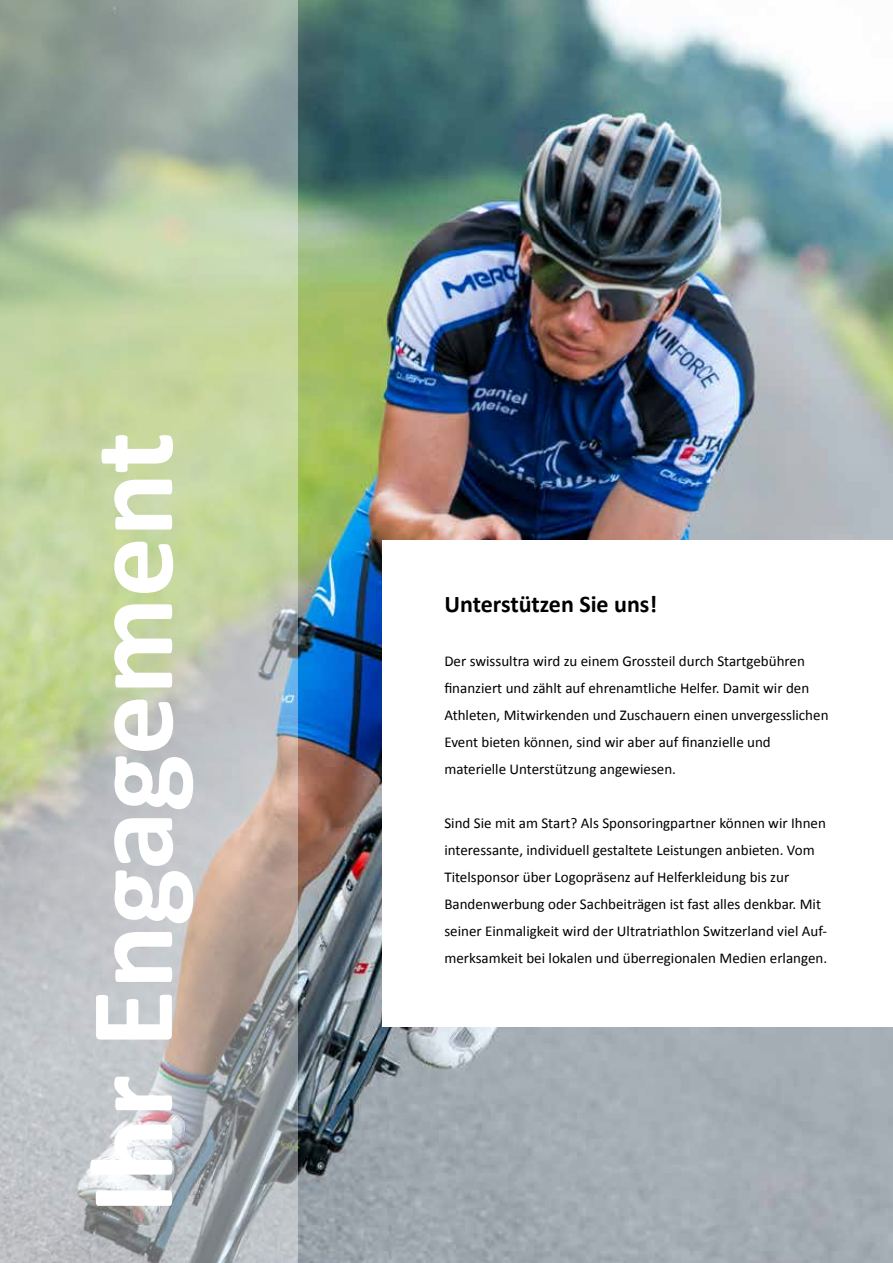
<style>
.page{position:relative;width:893px;height:1263px;background:#fff}
.page>*{position:absolute;margin:0;border:0;box-sizing:border-box;transform-origin:0 0}
.t1{font:700 120px "Calibri";color:#fff}
.t2{font:700 24px "Calibri";color:#000}
.t3{font:15px/27px "Calibri";color:#000}
</style>
<div class="page">
<img style="left:298px;top:0;width:595px;height:1263px">
<div style="left:383px;top:540px;width:510px;height:487px;background:#fff"></div>
<svg style="left:0;top:0;width:298px;height:1263px;background:#b6bfaa"></svg>
<h1 class="t1" style="left:55px;top:1214px;width:784px;rotate:-90deg">Ihr Engagement</h1>
<h2 class="t2" style="left:444px;top:589px;width:214px">Unterstützen Sie uns!</h2>
<p class="t3" style="left:444px;top:648px;width:386px">Der swissultra wird zu einem Grossteil durch Startgebühren finanziert und zählt auf ehrenamtliche Helfer. Damit wir den Athleten, Mitwirkenden und Zuschauern einen unvergesslichen Event bieten können, sind wir aber auf finanzielle und materielle Unterstützung angewiesen.</p>
<p class="t3" style="left:444px;top:810px;width:384px">Sind Sie mit am Start? Als Sponsoringpartner können wir Ihnen interessante, individuell gestaltete Leistungen anbieten. Vom Titelsponsor über Logopräsenz auf Helferkleidung bis zur Bandenwerbung oder Sachbeiträgen ist fast alles denkbar. Mit seiner Einmaligkeit wird der Ultratriathlon Switzerland viel Auf&shy;merksamkeit bei lokalen und überregionalen Medien erlangen.</p>
</div>
